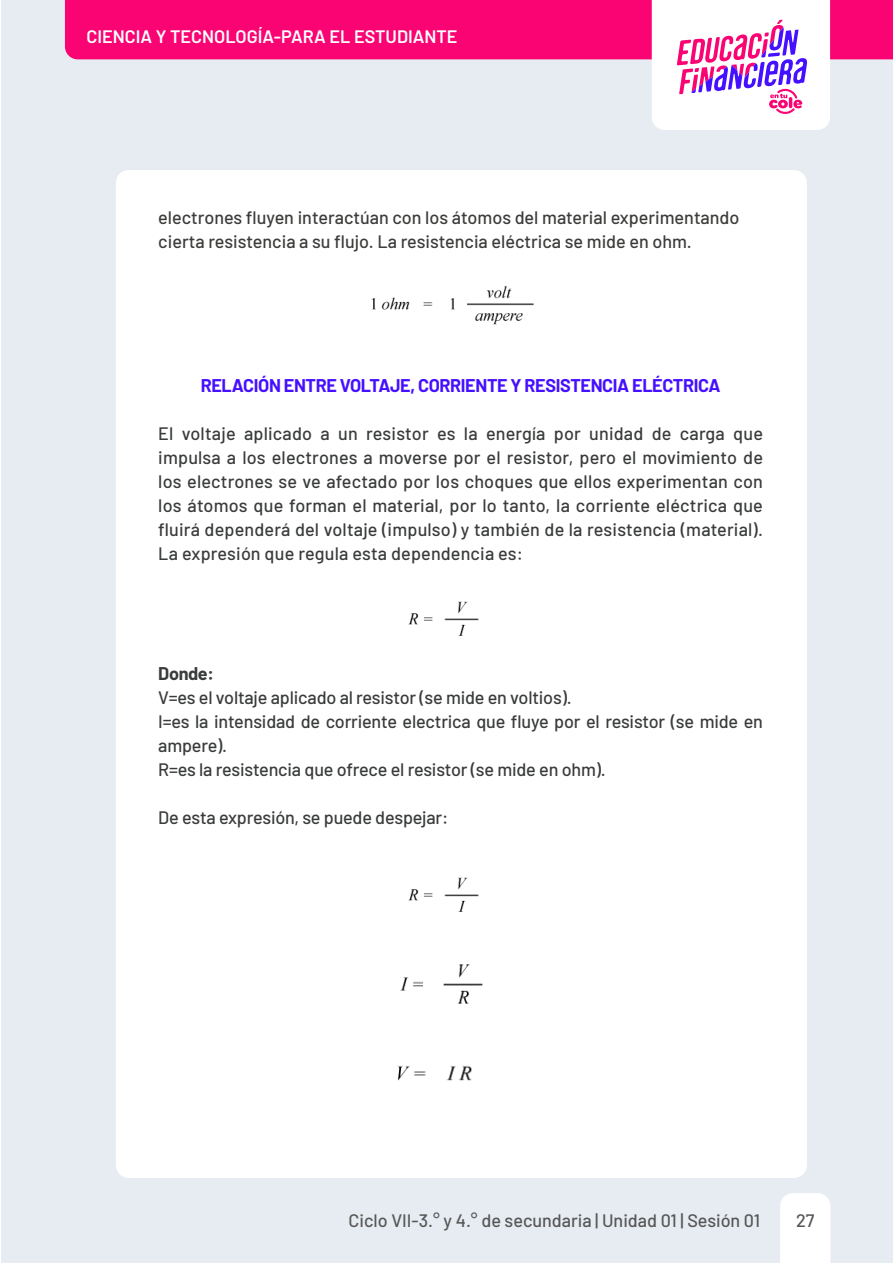
<style>
.page{position:relative;width:893px;height:1263px;background:#fff}
.page>*{position:absolute;margin:0;border:0;box-sizing:border-box;transform-origin:0 0}
.t1{font:500 18px/24px "Barlow";letter-spacing:-.01em;color:#3a3b3b;text-align:justify}
.t2{font:500 18px/24px "Barlow";color:#3c3c3b}
.t3{font:700 18px "Barlow";letter-spacing:-.02em;color:#450fff}
.t4{font:500 18px "Barlow";color:#575756}
.t5{font:600 18px "Barlow";color:#fff}
.t6{font:700 18px "Barlow";letter-spacing:-.02em;color:#3a3b3b}
</style>
<div class="page">
<div style="left:1px;top:0;width:892px;height:1263px;background:#e6ecf2"></div>
<div style="left:65px;top:0;width:828px;height:59px;background:#fa0373"></div>
<svg style="left:652px;top:0;width:178px;height:130px"></svg>
<div style="left:780px;top:1193px;width:50px;height:70px;background:#fff"></div>
<div style="left:116px;top:170px;width:691px;height:1008px;background:#fff;border-radius:13px"></div>
<img style="left:371px;top:286px;width:163px;height:39px">
<img style="left:408px;top:601px;width:71px;height:35px">
<img style="left:408px;top:877px;width:71px;height:35px">
<img style="left:400px;top:964px;width:83px;height:40px">
<img style="left:397px;top:1065px;width:75px;height:16px">
<p class="t5" style="left:87px;top:23px;width:373px">CIENCIA Y TECNOLOGÍA-PARA EL ESTUDIANTE</p>
<p class="t2" style="left:158px;top:204px;width:583px">electrones fluyen interactúan con los átomos del material experimentando cierta resistencia a su flujo. La resistencia eléctrica se mide en ohm.</p>
<p class="t3" style="left:201px;top:372px;width:521px">RELACIÓN ENTRE VOLTAJE, CORRIENTE Y RESISTENCIA ELÉCTRICA</p>
<p class="t1" style="left:158px;top:420px;width:606px">El voltaje aplicado a un resistor es la energía por unidad de carga que impulsa a los electrones a moverse por el resistor, pero el movimiento de los electrones se ve afectado por los choques que ellos experimentan con los átomos que forman el material, por lo tanto, la corriente eléctrica que fluirá dependerá del voltaje (impulso) y también de la resistencia (material).<br>La expresión que regula esta dependencia es:</p>
<p class="t6" style="left:158px;top:660px;width:57px">Donde:</p>
<p class="t1" style="left:158px;top:684px;width:606px;text-align:left">V=es el voltaje aplicado al resistor (se mide en voltios).<br>I=es la intensidad de corriente electrica que fluye por el resistor (se mide en ampere).<br>R=es la resistencia que ofrece el resistor (se mide en ohm).</p>
<p class="t1" style="left:158px;top:804px;width:292px">De esta expresión, se puede despejar:</p>
<p class="t4" style="left:349px;top:1207px;width:413px">Ciclo VII-3.° y 4.° de secundaria | Unidad 01 | Sesión 01</p>
<p class="t4" style="left:796px;top:1207px;width:20px">27</p>
</div>
